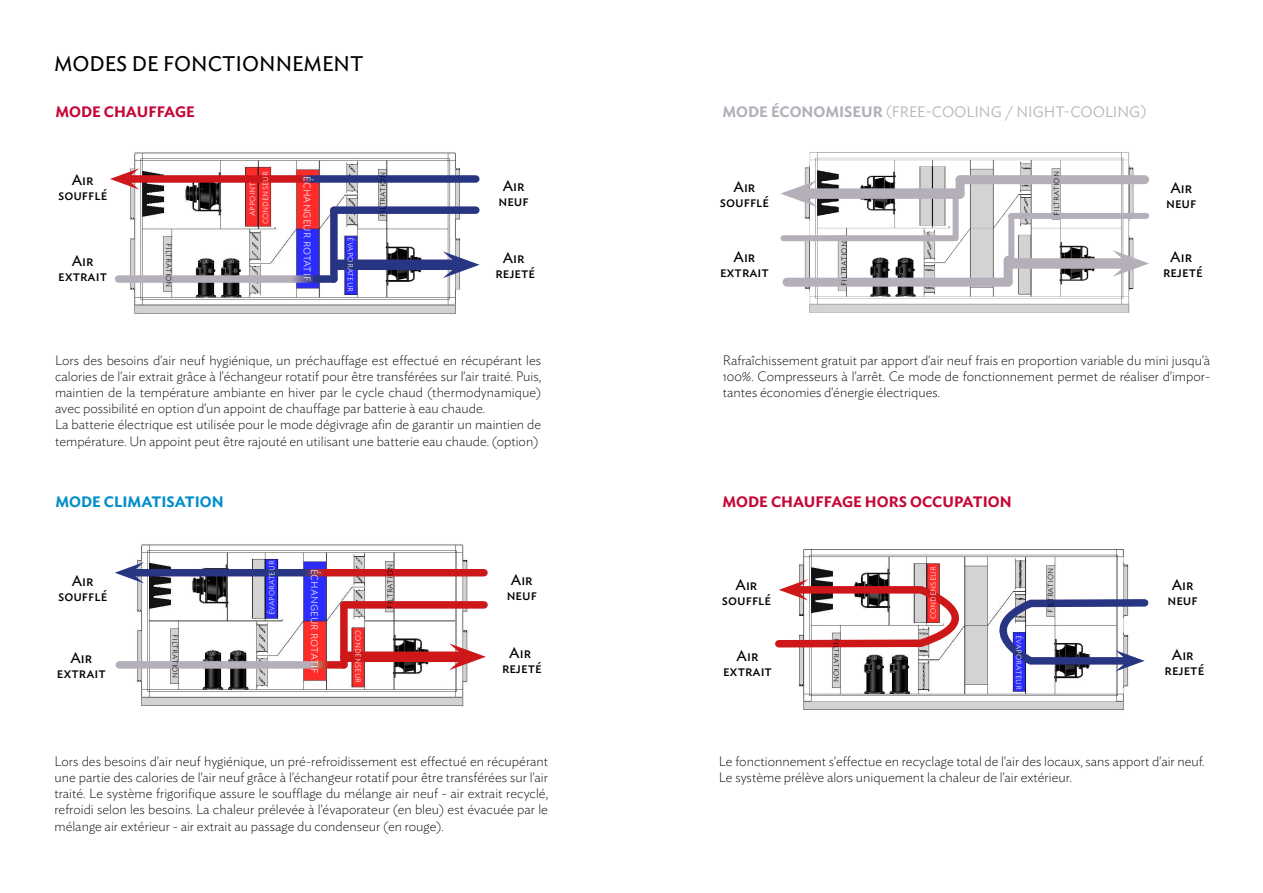
<style>
.page{position:relative;width:1263px;height:893px;background:#fff}
.page>*{position:absolute;margin:0;border:0;box-sizing:border-box;transform-origin:0 0}
.t1{font:21px "Ideal Sans";color:#000}
.t2{font:15px/15px "Ideal Sans";color:#000;text-align:center}
.t3{font:300 15px "Ideal Sans";color:#b5afb9}
.t4{font:600 15px "Ideal Sans";color:#c50637}
.t5{font:600 15px "Ideal Sans";color:#008eca}
.t6{font:200 13.5px/16.2px "Ideal Sans";color:#000;text-align:justify}
.t7{font:200 13.5px "Ideal Sans";color:#fff}
.t8{font:200 10.5px "Ideal Sans";color:#000}
.t9{font:200 10.5px "Ideal Sans";color:#fff}
.s1{font-weight:600}
</style>
<div class="page">
<img style="left:115px;top:152px;width:365px;height:162px">
<img style="left:115px;top:544px;width:373px;height:162px">
<img style="left:799px;top:549px;width:330px;height:162px">
<img style="left:788px;top:152px;width:361px;height:161px">
<svg style="left:139px;top:175px;width:337px;height:8px;background:#803056"></svg>
<svg style="left:110px;top:168px;width:29px;height:22px"></svg>
<svg style="left:118px;top:275px;width:216px;height:8px;background:#a39fb3"></svg>
<div style="left:334px;top:206px;width:142px;height:8px;background:#283583"></div>
<div style="left:330px;top:211px;width:8px;height:68px;background:#283583"></div>
<div style="left:337px;top:260px;width:121px;height:10px;background:#283583"></div>
<svg style="left:443px;top:251px;width:37px;height:27px"></svg>
<svg style="left:144px;top:569px;width:340px;height:7px;background:#7a264f"></svg>
<svg style="left:115px;top:562px;width:29px;height:21px"></svg>
<svg style="left:119px;top:661px;width:225px;height:8px;background:#b9a1a8"></svg>
<div style="left:344px;top:601px;width:140px;height:8px;background:#cd1719"></div>
<div style="left:340px;top:605px;width:8px;height:60px;background:#cd1719"></div>
<div style="left:345px;top:651px;width:119px;height:11px;background:#cd1719"></div>
<svg style="left:449px;top:643px;width:37px;height:27px"></svg>
<svg style="left:775px;top:579px;width:374px;height:92px"></svg>
<div style="left:787px;top:278px;width:221px;height:9px;background:#b5afb9"></div>
<div style="left:1011px;top:213px;width:135px;height:6px;background:#b5afb9"></div>
<div style="left:1008px;top:216px;width:6px;height:49px;background:#b5afb9"></div>
<div style="left:1009px;top:258px;width:119px;height:11px;background:#b5afb9"></div>
<svg style="left:1112px;top:250px;width:37px;height:27px"></svg>
<div style="left:1004px;top:260px;width:9px;height:22px;background:#b5afb9"></div>
<div style="left:802px;top:188px;width:157px;height:11px;background:#b5afb9"></div>
<svg style="left:780px;top:180px;width:37px;height:27px"></svg>
<div style="left:783px;top:235px;width:171px;height:6px;background:#b5afb9"></div>
<div style="left:952px;top:197px;width:6px;height:41px;background:#b5afb9"></div>
<div style="left:960px;top:175px;width:185px;height:9px;background:#b5afb9"></div>
<div style="left:955px;top:180px;width:9px;height:14px;background:#b5afb9"></div>
<h1 class="t1" style="left:54px;top:47px;width:311px">MODES DE FONCTIONNEMENT</h1>
<p class="t4" style="left:55px;top:100px;width:141px">MODE CHAUFFAGE</p>
<p class="t2" style="left:58px;top:171px;width:51px">Air soufflé</p>
<p class="t2" style="left:58px;top:252px;width:50px">Air extrait</p>
<p class="t8" style="left:178px;top:243px;width:46px;rotate:90deg">filtration</p>
<p class="t9" style="left:256px;top:224px;width:55px;rotate:-90deg">condenseur</p>
<p class="t9" style="left:243px;top:216px;width:36px;rotate:-90deg">appoint</p>
<p class="t8" style="left:374px;top:217px;width:46px;rotate:-90deg">filtration</p>
<p class="t7" style="left:319px;top:176px;width:106px;rotate:90deg">échangeur rotatif</p>
<p class="t9" style="left:360px;top:237px;width:57px;rotate:90deg">évaporateur</p>
<p class="t2" style="left:498px;top:177px;width:32px;text-align:left">Air neuf</p>
<p class="t2" style="left:495px;top:250px;width:41px">Air rejeté</p>
<p class="t6" style="left:55px;top:351px;width:488px;text-align:left">Lors des besoins d'air neuf hygiénique, un préchauffage est effectué en récupérant les calories de l'air extrait grâce à l'échangeur rotatif pour être transférées sur l'air traité. Puis, maintien de la température ambiante en hiver par le cycle chaud (thermodynamique) avec possibilité en option d'un appoint de chauffage par batterie à eau chaude.<br>La batterie électrique est utilisée pour le mode dégivrage afin de garantir un maintien de température. Un appoint peut être rajouté en utilisant une batterie eau chaude. (option)</p>
<p class="t5" style="left:55px;top:490px;width:170px">MODE CLIMATISATION</p>
<p class="t3" style="left:722px;top:100px;width:426px"><span class="s1">MODE ÉCONOMISEUR</span> (FREE-COOLING / NIGHT-COOLING)</p>
<p class="t2" style="left:720px;top:178px;width:51px">Air soufflé</p>
<p class="t2" style="left:720px;top:248px;width:50px">Air extrait</p>
<p class="t8" style="left:835px;top:286px;width:46px;rotate:-90deg">filtration</p>
<p class="t8" style="left:1047px;top:216px;width:46px;rotate:-90deg">filtration</p>
<p class="t2" style="left:1166px;top:179px;width:32px;text-align:left">Air neuf</p>
<p class="t2" style="left:1163px;top:249px;width:41px">Air rejeté</p>
<p class="t6" style="left:723px;top:351px;width:489px">Rafraîchissement gratuit par apport d'air neuf frais en proportion variable du mini jusqu'à 100%. Compresseurs à l'arrêt. Ce mode de fonctionnement permet de réaliser d'impor&shy;tantes économies d'énergie électriques.</p>
<p class="t4" style="left:722px;top:490px;width:291px">MODE CHAUFFAGE HORS OCCUPATION</p>
<p class="t2" style="left:58px;top:572px;width:51px">Air soufflé</p>
<p class="t2" style="left:57px;top:649px;width:50px">Air extrait</p>
<p class="t8" style="left:184px;top:634px;width:46px;rotate:90deg">filtration</p>
<p class="t9" style="left:263px;top:615px;width:57px;rotate:-90deg">évaporateur</p>
<p class="t7" style="left:326px;top:569px;width:106px;rotate:90deg">échangeur rotatif</p>
<p class="t9" style="left:367px;top:630px;width:55px;rotate:90deg">condenseur</p>
<p class="t8" style="left:381px;top:609px;width:46px;rotate:-90deg">filtration</p>
<p class="t9" style="left:924px;top:619px;width:55px;rotate:-90deg">condenseur</p>
<p class="t8" style="left:1041px;top:613px;width:46px;rotate:-90deg">filtration</p>
<p class="t2" style="left:507px;top:571px;width:32px;text-align:left">Air neuf</p>
<p class="t2" style="left:1167px;top:577px;width:32px;text-align:left">Air neuf</p>
<p class="t2" style="left:722px;top:576px;width:51px">Air soufflé</p>
<p class="t2" style="left:502px;top:644px;width:41px">Air rejeté</p>
<p class="t2" style="left:723px;top:647px;width:50px">Air extrait</p>
<p class="t8" style="left:846px;top:638px;width:46px;rotate:90deg">filtration</p>
<p class="t9" style="left:1028px;top:635px;width:57px;rotate:90deg">évaporateur</p>
<p class="t2" style="left:1164px;top:646px;width:41px">Air rejeté</p>
<p class="t6" style="left:54px;top:752px;width:495px">Lors des besoins d'air neuf hygiénique, un pré-refroidissement est effectué en récupérant une partie des calories de l'air neuf grâce à l'échangeur rotatif pour être transférées sur l'air traité. Le système frigorifique assure le soufflage du mélange air neuf - air extrait recyclé, refroidi selon les besoins. La chaleur prélevée à l'évaporateur (en bleu) est évacuée par le mélange air extérieur - air extrait au passage du condenseur (en rouge).</p>
<p class="t6" style="left:719px;top:752px;width:487px">Le fonctionnement s'effectue en recyclage total de l'air des locaux, sans apport d'air neuf.<br>Le système prélève alors uniquement la chaleur de l'air extérieur.</p>
</div>
